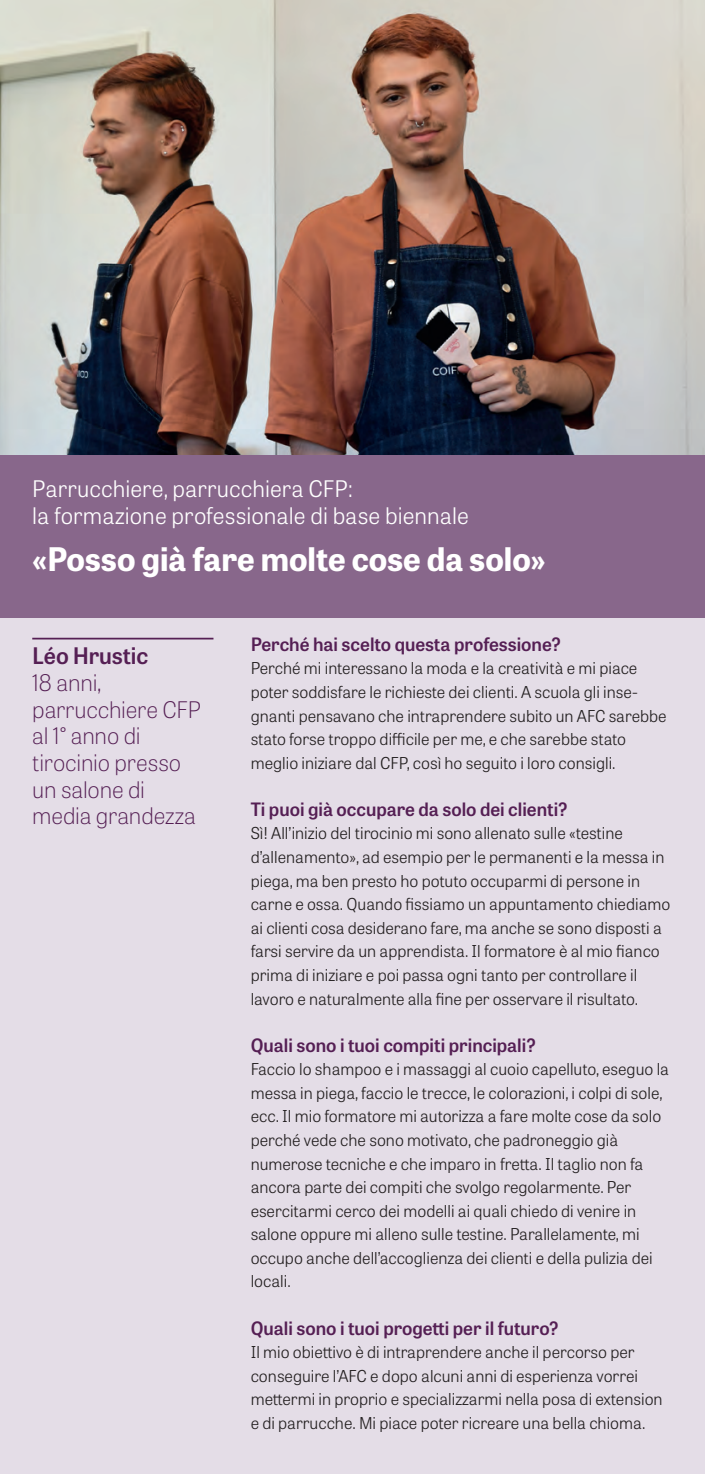
<style>
.page{position:relative;width:705px;height:1474px;background:#fff}
.page>*{position:absolute;margin:0;border:0;box-sizing:border-box;transform-origin:0 0}
.t1{font:700 32.38px "Tablet Gothic";color:#fff}
.t2{font:100 22.75px/26.6px "Tablet Gothic";letter-spacing:-.01em;color:#551f54}
.t3{font:300 22.75px/26.2px "Tablet Gothic";color:#fff}
.t4{font:600 22.75px "Tablet Gothic";letter-spacing:-.005em;color:#551f54}
.t5{font:600 18.38px "Tablet Gothic";color:#551f54}
.t6{font:300 16.28px/23.6px "Tablet Gothic";color:#231f20}
</style>
<div class="page">
<div style="left:0;top:22px;width:704px;height:1451px;background:#e4dde7"></div>
<hr style="left:32px;top:637px;width:181px;height:2px;background:#551f54">
<img style="left:0;top:0;width:704px;height:455px">
<div style="left:0;top:455px;width:704px;height:163px;background:#88678b"></div>
<h2 class="t3" style="left:32px;top:475px;width:438px">Parrucchiere, parrucchiera CFP:<br>la formazione professionale di base biennale</h2>
<h1 class="t1" style="left:32px;top:536px;width:515px">«Posso già fare molte cose da solo»</h1>
<h2 class="t4" style="left:32px;top:640px;width:117px">Léo Hrustic</h2>
<h2 class="t2" style="left:32px;top:668px;width:170px">18 anni, parrucchiere CFP al 1° anno di tirocinio presso un salone di media grandezza</h2>
<p class="t5" style="left:251px;top:631px;width:311px">Perché hai scelto questa professione?</p>
<p class="t6" style="left:251px;top:656px;width:417px">Perché mi interessano la moda e la creatività e mi piace poter soddisfare le richieste dei clienti. A scuola gli inse&shy;gnanti pensavano che intraprendere subito un AFC sarebbe stato forse troppo difficile per me, e che sarebbe stato meglio iniziare dal CFP, così ho seguito i loro consigli.</p>
<p class="t5" style="left:251px;top:796px;width:318px">Ti puoi già occupare da solo dei clienti?</p>
<p class="t6" style="left:251px;top:821px;width:421px">Sì! All’inizio del tirocinio mi sono allenato sulle «testine d’allenamento», ad esempio per le permanenti e la messa in piega, ma ben presto ho potuto occuparmi di persone in carne e ossa. Quando fissiamo un appuntamento chiediamo ai clienti cosa desiderano fare, ma anche se sono disposti a farsi servire da un apprendista. Il formatore è al mio fianco prima di iniziare e poi passa ogni tanto per controllare il lavoro e naturalmente alla fine per osservare il risultato.</p>
<p class="t5" style="left:251px;top:1032px;width:286px">Quali sono i tuoi compiti principali?</p>
<p class="t6" style="left:251px;top:1056px;width:420px">Faccio lo shampoo e i massaggi al cuoio capelluto, eseguo la messa in piega, faccio le trecce, le colorazioni, i colpi di sole, ecc. Il mio formatore mi autorizza a fare molte cose da solo perché vede che sono motivato, che padroneggio già numerose tecniche e che imparo in fretta. Il taglio non fa ancora parte dei compiti che svolgo regolarmente. Per esercitarmi cerco dei modelli ai quali chiedo di venire in salone oppure mi alleno sulle testine. Parallelamente, mi occupo anche dell’accoglienza dei clienti e della pulizia dei locali.</p>
<p class="t5" style="left:251px;top:1314px;width:309px">Quali sono i tuoi progetti per il futuro?</p>
<p class="t6" style="left:251px;top:1339px;width:413px">Il mio obiettivo è di intraprendere anche il percorso per conseguire l’AFC e dopo alcuni anni di esperienza vorrei mettermi in proprio e specializzarmi nella posa di extension e di parrucche. Mi piace poter ricreare una bella chioma.</p>
</div>
